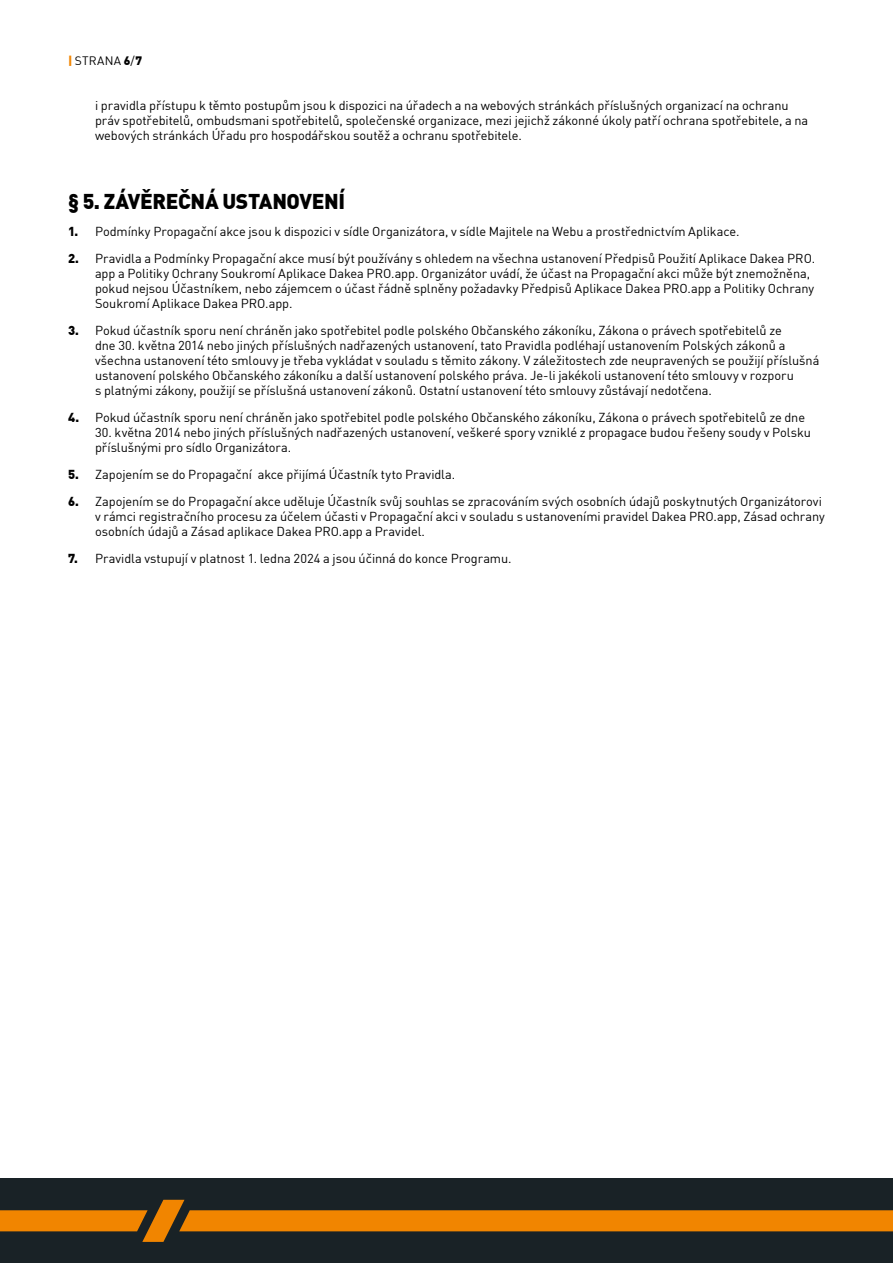
<style>
.page{position:relative;width:893px;height:1263px;background:#fff}
.page>*{position:absolute;margin:0;border:0;box-sizing:border-box;transform-origin:0 0}
.t1{font:900 21px "DIN Offc Pro";letter-spacing:-.02em;color:#000}
.t2{font:12.75px/15px "DIN Offc Pro";letter-spacing:-.005em;color:#000}
.t3{font:12px "DIN Offc Pro";letter-spacing:.02em;color:#000}
.s1{font-weight:900;color:#f18500}
.s2{font-weight:900}
</style>
<div class="page">
<div style="left:0;top:1179px;width:893px;height:84px;background:#192226"></div>
<svg style="left:0;top:1200px;width:893px;height:42px"></svg>
<p class="t3" style="left:68px;top:51px;width:76px"><span class="s1">|</span> STRANA <span class="s2">6</span>/<span class="s2">7</span></p>
<p class="t2" style="left:95px;top:96px;width:715px">i pravidla přístupu k těmto postupům jsou k dispozici na úřadech a na webových stránkách příslušných organizací na ochranu práv spotřebitelů, ombudsmani spotřebitelů, společenské organizace, mezi jejichž zákonné úkoly patří ochrana spotřebitele, a na webových stránkách Úřadu pro hospodářskou soutěž a ochranu spotřebitele.</p>
<h1 class="t1" style="left:68px;top:183px;width:279px">§ 5. ZÁVĚREČNÁ USTANOVENÍ</h1>
<p class="t2" style="left:68px;top:222px;width:673px"><span class="s2">1.</span> Podmínky Propagační akce jsou k dispozici v sídle Organizátora, v sídle Majitele na Webu a prostřednictvím Aplikace.</p>
<p class="t2" style="left:95px;top:249px;width:722px;text-indent:-27px"><span class="s2">2.</span> Pravidla a Podmínky Propagační akce musí být používány s ohledem na všechna ustanovení Předpisů Použití Aplikace Dakea PRO. app a Politiky Ochrany Soukromí Aplikace Dakea PRO.app. Organizátor uvádí, že účast na Propagační akci může být znemožněna, pokud nejsou Účastníkem, nebo zájemcem o účast řádně splněny požadavky Předpisů Aplikace Dakea PRO.app a Politiky Ochrany Soukromí Aplikace Dakea PRO.app.</p>
<p class="t2" style="left:95px;top:321px;width:726px;text-indent:-27px"><span class="s2">3.</span> Pokud účastník sporu není chráněn jako spotřebitel podle polského Občanského zákoníku, Zákona o právech spotřebitelů ze<br>dne 30. května 2014 nebo jiných příslušných nadřazených ustanovení, tato Pravidla podléhají ustanovením Polských zákonů a všechna ustanovení této smlouvy je třeba vykládat v souladu s těmito zákony. V záležitostech zde neupravených se použijí příslušná ustanovení polského Občanského zákoníku a další ustanovení polského práva. Je-li jakékoli ustanovení této smlouvy v rozporu<br>s platnými zákony, použijí se příslušná ustanovení zákonů. Ostatní ustanovení této smlouvy zůstávají nedotčena.</p>
<p class="t2" style="left:68px;top:408px;width:739px"><span class="s2">4.</span> Pokud účastník sporu není chráněn jako spotřebitel podle polského Občanského zákoníku, Zákona o právech spotřebitelů ze dne</p>
<p class="t2" style="left:95px;top:423px;width:717px">30. května 2014 nebo jiných příslušných nadřazených ustanovení, veškeré spory vzniklé z propagace budou řešeny soudy v Polsku příslušnými pro sídlo Organizátora.</p>
<p class="t2" style="left:68px;top:465px;width:389px"><span class="s2">5.</span> Zapojením se do Propagační akce přijímá Účastník tyto Pravidla.</p>
<p class="t2" style="left:95px;top:492px;width:731px;text-indent:-27px"><span class="s2">6.</span> Zapojením se do Propagační akce uděluje Účastník svůj souhlas se zpracováním svých osobních údajů poskytnutých Organizátorovi v rámci registračního procesu za účelem účasti v Propagační akci v souladu s ustanoveními pravidel Dakea PRO.app, Zásad ochrany osobních údajů a Zásad aplikace Dakea PRO.app a Pravidel.</p>
<p class="t2" style="left:68px;top:549px;width:445px"><span class="s2">7.</span> Pravidla vstupují v platnost 1. ledna 2024 a jsou účinná do konce Programu.</p>
</div>
